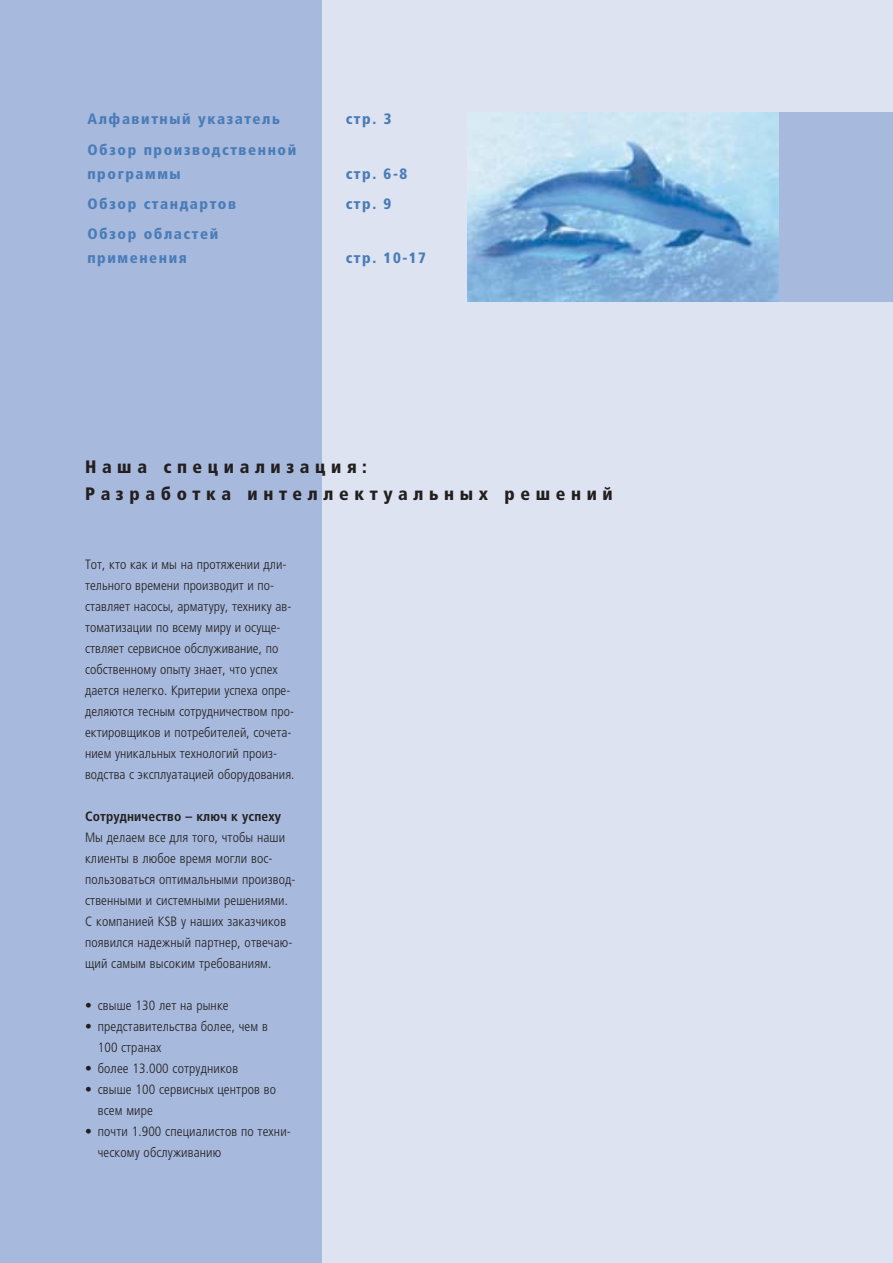
<style>
.page{position:relative;width:893px;height:1263px;background:#fff}
.page>*{position:absolute;margin:0;border:0;box-sizing:border-box;transform-origin:0 0}
.t1{font:900 condensed 18px/27px "Frutiger LTCYR";letter-spacing:.31em;color:#231f1f}
.t2{font:900 condensed 15px/24px "Frutiger LTCYR";letter-spacing:.105em;color:#4a7cb8}
.t3{font:300 condensed 13.5px/21px "Frutiger LTCYR";letter-spacing:.01em;color:#231f1f}
.t4{font:700 condensed 13.5px "Frutiger LTCYR";letter-spacing:.01em;color:#231f1f}
</style>
<div class="page">
<div style="left:0;top:0;width:892px;height:1263px;background:#dde3f0"></div>
<div style="left:0;top:0;width:321px;height:1263px;background:#a7b9dc"></div>
<div style="left:765px;top:113px;width:127px;height:189px;background:#a7b9dc"></div>
<img style="left:468px;top:113px;width:310px;height:189px">
<p class="t2" style="left:87px;top:109px;width:194px">Алфавитный указатель</p>
<p class="t2" style="left:346px;top:109px;width:47px">стр. 3</p>
<p class="t2" style="left:87px;top:139px;width:210px">Обзор производственной программы</p>
<p class="t2" style="left:346px;top:163px;width:63px">стр. 6-8</p>
<p class="t2" style="left:87px;top:193px;width:150px">Обзор стандартов</p>
<p class="t2" style="left:346px;top:193px;width:47px">стр. 9</p>
<p class="t2" style="left:87px;top:224px;width:132px">Обзор областей применения</p>
<p class="t2" style="left:346px;top:248px;width:82px">стр. 10-17</p>
<h1 class="t1" style="left:85px;top:455px;width:529px">Наша специализация:<br>Разработка интеллектуальных решений</h1>
<p class="t3" style="left:85px;top:556px;width:211px">Тот, кто как и мы на протяжении дли&shy;тельного времени производит и по&shy;ставляет насосы, арматуру, технику ав&shy;томатизации по всему миру и осуще&shy;ствляет сервисное обслуживание, по собственному опыту знает, что успех дается нелегко. Критерии успеха опре&shy;деляются тесным сотрудничеством про&shy;ектировщиков и потребителей, сочета&shy;нием уникальных технологий произ&shy;водства с эксплуатацией оборудования.</p>
<p class="t4" style="left:85px;top:811px;width:197px">Сотрудничество – ключ к успеху</p>
<p class="t3" style="left:85px;top:829px;width:212px">Мы делаем все для того, чтобы наши клиенты в любое время могли вос&shy;пользоваться оптимальными производ&shy;ственными и системными решениями.<br>С компанией KSB у наших заказчиков появился надежный партнер, отвечаю&shy;щий самым высоким требованиям.</p>
<p class="t3" style="left:85px;top:997px;width:145px">• свыше 130 лет на рынке</p>
<p class="t3" style="left:98px;top:1018px;width:171px;text-indent:-13px">• представительства более, чем в<br>100 странах</p>
<p class="t3" style="left:85px;top:1060px;width:154px">• более 13.000 сотрудников</p>
<p class="t3" style="left:98px;top:1081px;width:180px;text-indent:-13px">• свыше 100 сервисных центров во всем мире</p>
<p class="t3" style="left:98px;top:1123px;width:194px;text-indent:-13px">• почти 1.900 специалистов по техни&shy;ческому обслуживанию</p>
</div>
